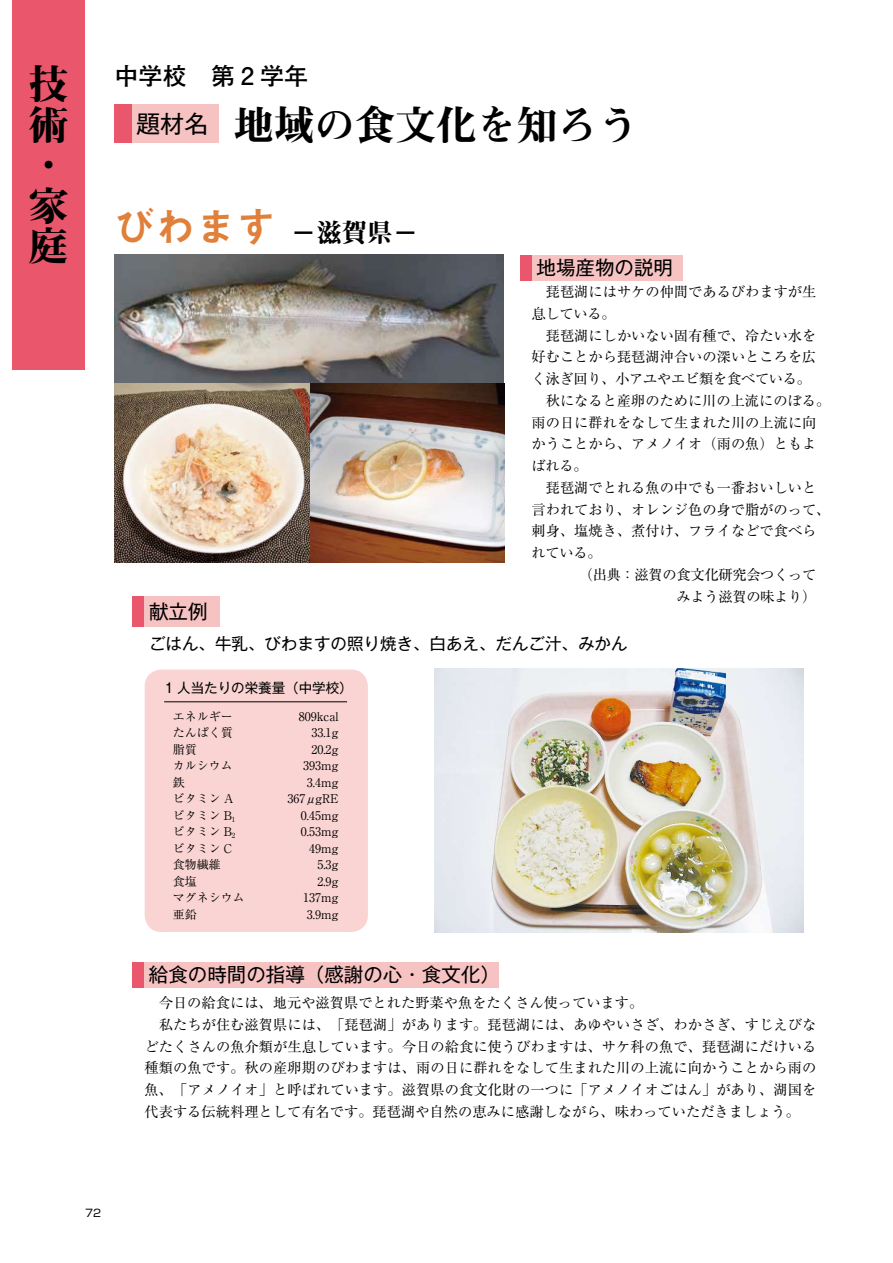
<style>
.page{position:relative;width:893px;height:1263px;background:#fff}
.page>*{position:absolute;margin:0;border:0;box-sizing:border-box;transform-origin:0 0}
.t1{font:40.5px/40.5px "Midashi Min Pro MA31";color:#000}
.t2{font:25.5px "Midashi Min Pro MA31";color:#000}
.t3{font:700 24px "Futo Go B101 Pro";color:#000}
.t4{font:19.5px "Gothic MB101 Pro";color:#000}
.t5{font:16.5px "Gothic MB101 Pro";color:#000}
.t6{font:14.25px/21.8px "Ryumin Pro";color:#000}
.t7{font:14.25px "Ryumin Pro";letter-spacing:-.02em;color:#000}
.t8{font:13.5px "Gothic MB101 Pro";color:#000}
.t9{font:12px/16.5px "Ryumin Pro";color:#000}
.t10{font:10.5px "Shin Go Pro";color:#000}
.s1{font-family:"Midashi Go Pro MB31";font-size:40.5px;color:#e0803a}
</style>
<div class="page">
<img style="left:115px;top:255px;width:389px;height:128px">
<div style="left:13px;top:0;width:72px;height:370px;background:#ea576c"></div>
<div style="left:115px;top:104px;width:17px;height:39px;background:#ea576c"></div>
<div style="left:132px;top:104px;width:87px;height:39px;background:#f7c3c2"></div>
<div style="left:520px;top:255px;width:12px;height:25px;background:#ea576c"></div>
<div style="left:532px;top:255px;width:150px;height:25px;background:#f7c3c2"></div>
<div style="left:132px;top:962px;width:13px;height:25px;background:#ea576c"></div>
<div style="left:145px;top:962px;width:354px;height:25px;background:#f7c3c2"></div>
<div style="left:145px;top:669px;width:223px;height:263px;background:#f9d4d2;border-radius:17px"></div>
<hr style="left:164px;top:701px;width:98px;height:1px;background:#000">
<hr style="left:262px;top:701px;width:85px;height:1px;background:#000">
<img style="left:434px;top:669px;width:369px;height:263px">
<div style="left:132px;top:597px;width:13px;height:30px;background:#ea576c"></div>
<div style="left:145px;top:597px;width:75px;height:30px;background:#f7c3c2"></div>
<img style="left:115px;top:383px;width:389px;height:179px">
<h1 class="t1" style="left:29px;top:60px;width:41px">技術・家庭</h1>
<h3 class="t3" style="left:115px;top:57px;width:195px">中学校　第 2 学年</h3>
<h1 class="t1" style="left:136px;top:101px;width:504px"><sup>題材名</sup> 地域の食文化を知ろう</h1>
<h2 class="t2" style="left:115px;top:213px;width:305px"><span class="s1">びわます</span> −滋賀県−</h2>
<h3 class="t4" style="left:537px;top:252px;width:138px">地場産物の説明</h3>
<p class="t6" style="left:531px;top:280px;width:286px;text-indent:14px">琵琶湖にはサケの仲間であるびわますが生息している。</p>
<p class="t6" style="left:546px;top:323px;width:272px">琵琶湖にしかいない固有種で、冷たい水を</p>
<p class="t6" style="left:531px;top:345px;width:286px">好むことから琵琶湖沖合いの深いところを広</p>
<p class="t7" style="left:531px;top:368px;width:281px">く泳ぎ回り、小アユやエビ類を食べている。</p>
<p class="t6" style="left:546px;top:389px;width:286px">秋になると産卵のために川の上流にのぼる。</p>
<p class="t6" style="left:531px;top:410px;width:286px">雨の日に群れをなして生まれた川の上流に向</p>
<p class="t6" style="left:531px;top:432px;width:286px">かうことから、アメノイオ（雨の魚）ともよ</p>
<p class="t6" style="left:531px;top:454px;width:58px">ばれる。</p>
<p class="t6" style="left:546px;top:476px;width:272px">琵琶湖でとれる魚の中でも一番おいしいと</p>
<p class="t6" style="left:531px;top:497px;width:300px">言われており、オレンジ色の身で脂がのって、</p>
<p class="t6" style="left:531px;top:519px;width:286px">刺身、塩焼き、煮付け、フライなどで食べら</p>
<p class="t6" style="left:531px;top:541px;width:72px">れている。</p>
<p class="t7" style="left:579px;top:563px;width:239px">（出典：滋賀の食文化研究会つくって</p>
<p class="t7" style="left:676px;top:585px;width:141px">みよう滋賀の味より）</p>
<h3 class="t4" style="left:149px;top:596px;width:60px">献立例</h3>
<p class="t5" style="left:149px;top:630px;width:480px">ごはん、牛乳、びわますの照り焼き、白あえ、だんご汁、みかん</p>
<p class="t8" style="left:165px;top:677px;width:190px">1 人当たりの栄養量（中学校）</p>
<p class="t9" style="left:173px;top:707px;width:73px">エネルギー　たんぱく質　脂質　<br>カルシウム　鉄　<br>ビタミン Aビタミン B<sub>1</sub>ビタミン B<sub>2</sub>ビタミン C食物繊維<br>食塩<br>マグネシウム亜鉛</p>
<p class="t9" style="left:288px;top:707px;width:52px;text-align:right">809kcal<br>33.1g<br>20.2g<br>393mg<br>3.4mg<br>367μgRE<br>0.45mg　0.53mg　49mg<br>5.3g<br>2.9g<br>137mg　3.9mg</p>
<h3 class="t4" style="left:149px;top:958px;width:352px">給食の時間の指導（感謝の心・食文化）</h3>
<p class="t6" style="left:159px;top:991px;width:486px">今日の給食には、地元や滋賀県でとれた野菜や魚をたくさん使っています。</p>
<p class="t6" style="left:159px;top:1013px;width:659px">私たちが住む滋賀県には、「琵琶湖」があります。琵琶湖には、あゆやいさざ、わかさぎ、すじえびな</p>
<p class="t6" style="left:145px;top:1034px;width:673px">どたくさんの魚介類が生息しています。今日の給食に使うびわますは、サケ科の魚で、琵琶湖にだけいる</p>
<p class="t6" style="left:145px;top:1056px;width:673px">種類の魚です。秋の産卵期のびわますは、雨の日に群れをなして生まれた川の上流に向かうことから雨の</p>
<p class="t6" style="left:145px;top:1078px;width:673px">魚、「アメノイオ」と呼ばれています。滋賀県の食文化財の一つに「アメノイオごはん」があり、湖国を</p>
<p class="t6" style="left:145px;top:1100px;width:657px">代表する伝統料理として有名です。琵琶湖や自然の恵みに感謝しながら、味わっていただきましょう。</p>
<p class="t10" style="left:85px;top:1204px;width:17px">72</p>
</div>
